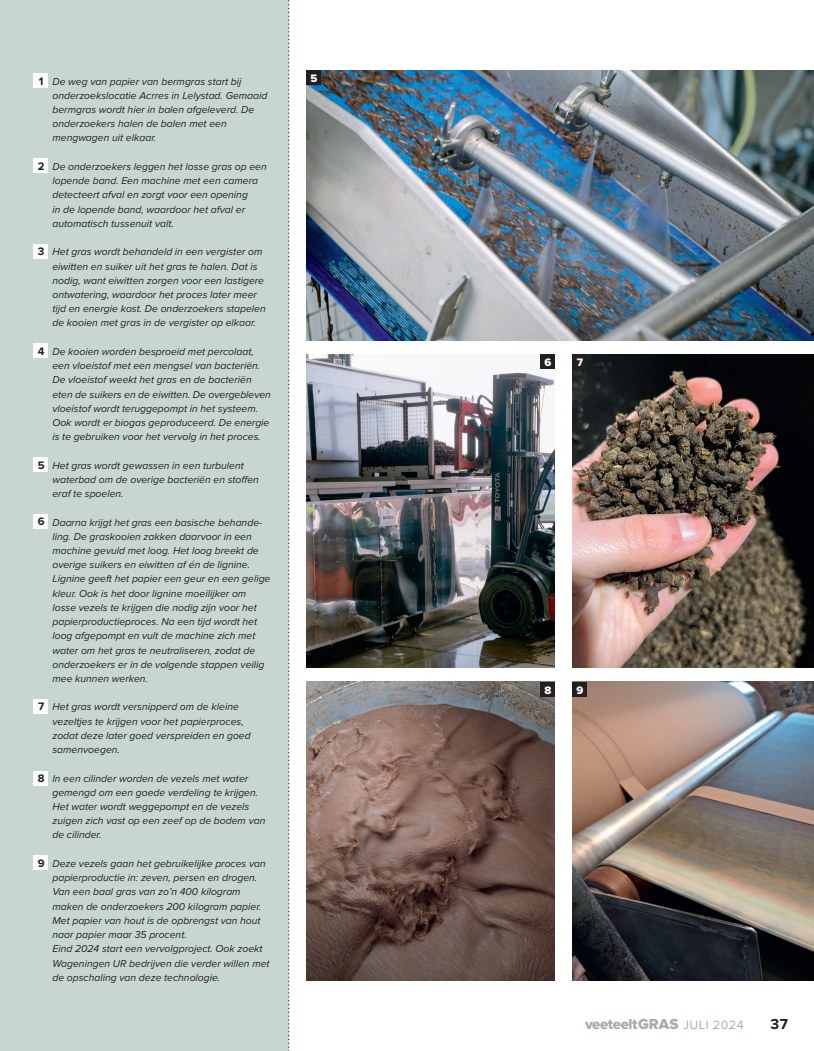
<style>
.page{position:relative;width:814px;height:1051px;background:#fff}
.page>*{position:absolute;margin:0;border:0;box-sizing:border-box;transform-origin:0 0}
.t1{font:15px "Proxima Nova Extrabld";letter-spacing:-.02em;color:#a6acac}
.t2{font:700 15px "Proxima Nova";color:#231f20}
.t3{font:700 11.25px "Proxima Nova";color:#231f20}
.t4{font:11.25px "Proxima Nova Extrabld";color:#fff}
.t5{font:italic 10.38px/14.2px "Proxima Nova";color:#231f20}
.s1{font-family:"Proxima Nova";font-size:12.5px}
</style>
<div class="page">
<div style="left:0;top:0;width:289px;height:1051px;background:#c7d7cf"></div>
<img style="left:306px;top:682px;width:248px;height:299px">
<img style="left:306px;top:355px;width:248px;height:313px">
<img style="left:572px;top:355px;width:241px;height:313px">
<img style="left:306px;top:70px;width:507px;height:271px">
<img style="left:572px;top:682px;width:241px;height:299px">
<div style="left:34px;top:73px;width:14px;height:14px;background:#fff"></div>
<div style="left:34px;top:159px;width:14px;height:14px;background:#fff"></div>
<div style="left:34px;top:244px;width:14px;height:15px;background:#fff"></div>
<div style="left:34px;top:343px;width:14px;height:15px;background:#fff"></div>
<div style="left:34px;top:457px;width:14px;height:14px;background:#fff"></div>
<div style="left:34px;top:514px;width:14px;height:14px;background:#fff"></div>
<div style="left:34px;top:771px;width:14px;height:14px;background:#fff"></div>
<div style="left:34px;top:855px;width:14px;height:14px;background:#fff"></div>
<div style="left:34px;top:699px;width:14px;height:14px;background:#fff"></div>
<div style="left:306px;top:70px;width:15px;height:15px;background:#231f20"></div>
<div style="left:540px;top:355px;width:14px;height:14px;background:#231f20"></div>
<div style="left:540px;top:682px;width:14px;height:14px;background:#231f20"></div>
<div style="left:572px;top:682px;width:14px;height:14px;background:#231f20"></div>
<div style="left:572px;top:355px;width:14px;height:14px;background:#231f20"></div>
<svg style="left:288px;top:0;width:2px;height:1051px"></svg>
<p class="t3" style="left:39px;top:74px;width:6px">1</p>
<p class="t5" style="left:52px;top:74px;width:216px">De weg van papier van bermgras start bij onderzoekslocatie Acrres in Lelystad. Gemaaid bermgras wordt hier in balen afgeleverd. De onderzoekers halen de balen met een mengwagen uit elkaar.</p>
<p class="t5" style="left:52px;top:160px;width:216px">De onderzoekers leggen het losse gras op een lopende band. Een machine met een camera detecteert afval en zorgt voor een opening<br>in de lopende band, waardoor het afval er automatisch tussenuit valt.</p>
<p class="t5" style="left:52px;top:245px;width:215px">Het gras wordt behandeld in een vergister om eiwitten en suiker uit het gras te halen. Dat is nodig, want eiwitten zorgen voor een lastigere ontwatering, waardoor het proces later meer tijd en energie kost. De onderzoekers stapelen de kooien met gras in de vergister op elkaar.</p>
<p class="t5" style="left:52px;top:344px;width:220px">De kooien worden besproeid met percolaat, een vloeistof met een mengsel van bacteriën.<br>De vloeistof weekt het gras en de bacteriën eten de suikers en de eiwitten. De overgebleven vloeistof wordt teruggepompt in het systeem.<br>Ook wordt er biogas geproduceerd. De energie is te gebruiken voor het vervolg in het proces.</p>
<p class="t5" style="left:52px;top:458px;width:208px">Het gras wordt gewassen in een turbulent waterbad om de overige bacteriën en stoffen eraf te spoelen.</p>
<p class="t5" style="left:52px;top:515px;width:219px">Daarna krijgt het gras een basische behande&shy;ling. De graskooien zakken daarvoor in een machine gevuld met loog. Het loog breekt de overige suikers en eiwitten af én de lignine.<br>Lignine geeft het papier een geur en een gelige kleur. Ook is het door lignine moeilijker om losse vezels te krijgen die nodig zijn voor het papierproductieproces. Na een tijd wordt het loog afgepompt en vult de machine zich met water om het gras te neutraliseren, zodat de onderzoekers er in de volgende stappen veilig mee kunnen werken.</p>
<p class="t5" style="left:52px;top:700px;width:200px">Het gras wordt versnipperd om de kleine vezeltjes te krijgen voor het papierproces, zodat deze later goed verspreiden en goed samenvoegen.</p>
<p class="t5" style="left:52px;top:771px;width:214px">In een cilinder worden de vezels met water gemengd om een goede verdeling te krijgen.<br>Het water wordt weggepompt en de vezels zuigen zich vast op een zeef op de bodem van de cilinder.</p>
<p class="t5" style="left:52px;top:856px;width:219px">Deze vezels gaan het gebruikelijke proces van papierproductie in: zeven, persen en drogen.<br>Van een baal gras van zo’n 400 kilogram maken de onderzoekers 200 kilogram papier.<br>Met papier van hout is de opbrengst van hout naar papier maar 35 procent.<br>Eind 2024 start een vervolgproject. Ook zoekt Wageningen UR bedrijven die verder willen met de opschaling van deze technologie.</p>
<p class="t3" style="left:38px;top:160px;width:8px">2</p>
<p class="t3" style="left:38px;top:245px;width:8px">3</p>
<p class="t3" style="left:38px;top:345px;width:8px">4</p>
<p class="t3" style="left:38px;top:458px;width:8px">5</p>
<p class="t3" style="left:38px;top:515px;width:8px">6</p>
<p class="t3" style="left:38px;top:700px;width:8px">7</p>
<p class="t3" style="left:38px;top:771px;width:8px">8</p>
<p class="t3" style="left:38px;top:857px;width:8px">9</p>
<p class="t4" style="left:310px;top:72px;width:8px">5</p>
<p class="t4" style="left:544px;top:356px;width:8px">6</p>
<p class="t4" style="left:576px;top:356px;width:8px">7</p>
<p class="t4" style="left:544px;top:683px;width:8px">8</p>
<p class="t4" style="left:576px;top:683px;width:8px">9</p>
<h1 class="t1" style="left:585px;top:1015px;width:160px">veeteeltGRAS <span class="s1">JULI 2024</span></h1>
<h1 class="t2" style="left:770px;top:1015px;width:19px">37</h1>
</div>
